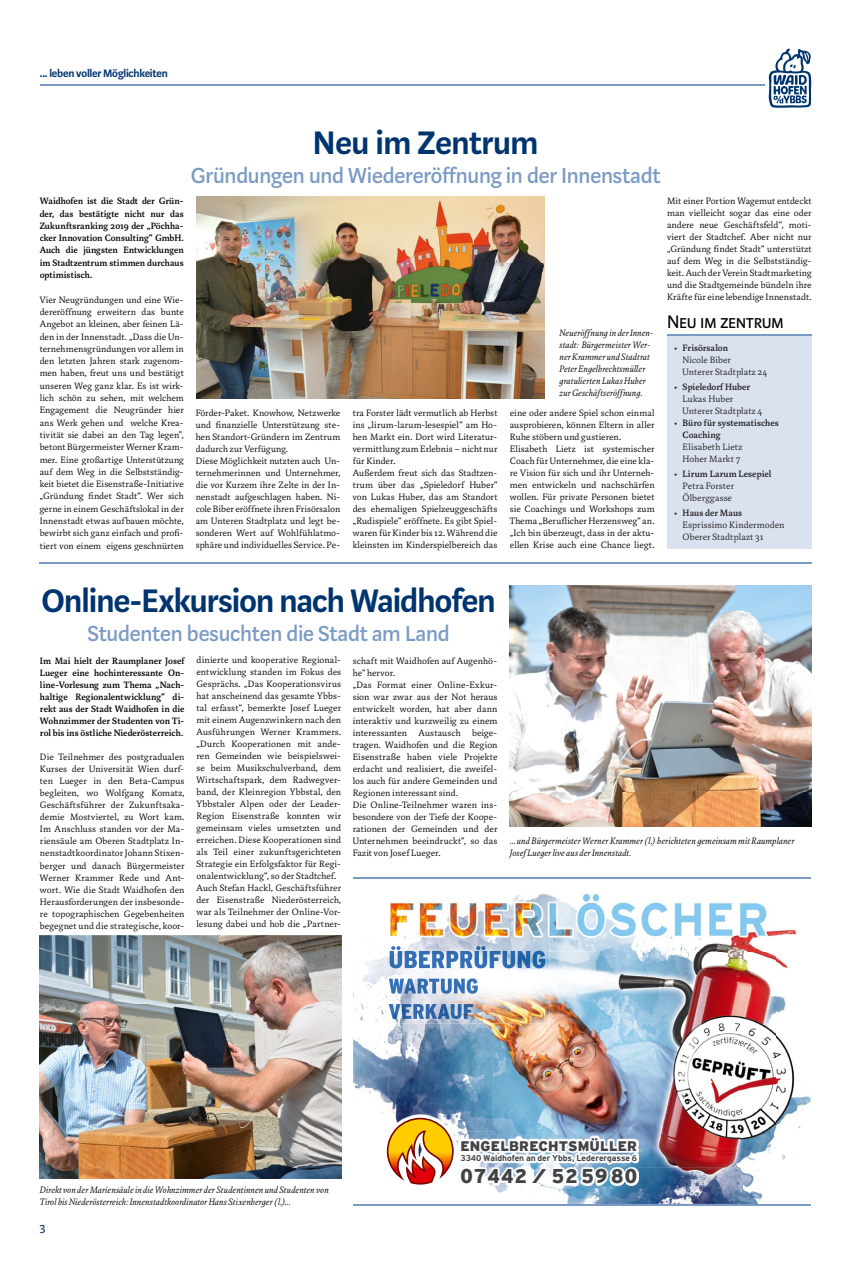
<style>
.page{position:relative;width:851px;height:1276px;background:#fff}
.page>*{position:absolute;margin:0;border:0;box-sizing:border-box;transform-origin:0 0}
.t1{font:600 36px "Marat Sans";letter-spacing:-.02em;color:#00346f}
.t2{font:500 24px "Marat Sans";letter-spacing:-.01em;color:#7b9bc4}
.t3{font:20px "Marat Sans Regular Small Caps";letter-spacing:-.015em;color:#000}
.t4{font:900 19.9px "Interstate Mono";letter-spacing:.06em;color:#424346}
.t5{font:14px "Marat Sans";color:#00346f}
.t6{font:900 13.9px "Interstate Mono";letter-spacing:.015em;color:#424346}
.t7{font:600 12px "Marat Sans";letter-spacing:-.015em;color:#00346f}
.t8{font:300 10px/12px "Marat";letter-spacing:.01em;color:#000}
.t9{font:500 10px/12.3px "Marat";letter-spacing:.005em;color:#000;text-align:justify}
.t10{font:italic 300 10px/12px "Marat";letter-spacing:.01em;color:#000}
.t11{font:300 10px/12px "Marat";letter-spacing:.01em;color:#231f20}
.t12{font:500 10px/12px "Marat";letter-spacing:.01em;color:#231f20}
.t13{font:700 8.5px "Interstate Mono";color:#424346}
</style>
<div class="page">
<hr style="left:40px;top:85px;width:724px;height:1px;background:#7b9bc4">
<svg style="left:768px;top:49px;width:43px;height:59px"></svg>
<img style="left:353px;top:953px;width:35px;height:160px">
<img style="left:775px;top:929px;width:35px;height:231px">
<img style="left:529px;top:951px;width:211px;height:107px">
<img style="left:740px;top:951px;width:35px;height:253px">
<img style="left:388px;top:1023px;width:105px;height:108px">
<img style="left:493px;top:1023px;width:36px;height:170px">
<img style="left:529px;top:1058px;width:105px;height:78px">
<img style="left:634px;top:1058px;width:106px;height:109px">
<img style="left:457px;top:1131px;width:37px;height:62px">
<img style="left:540px;top:1167px;width:200px;height:37px">
<img style="left:458px;top:1136px;width:180px;height:49px">
<img style="left:387px;top:892px;width:389px;height:59px">
<img style="left:384px;top:942px;width:165px;height:81px">
<img style="left:389px;top:951px;width:156px;height:17px">
<img style="left:389px;top:946px;width:156px;height:5px">
<img style="left:389px;top:978px;width:88px;height:15px">
<img style="left:388px;top:1004px;width:85px;height:15px">
<img style="left:386px;top:1114px;width:71px;height:71px">
<svg style="left:387px;top:1117px;width:66px;height:67px"></svg>
<hr style="left:353px;top:877px;width:458px;height:1px;background:#7b9bc4">
<hr style="left:353px;top:1204px;width:458px;height:1px;background:#7b9bc4">
<img style="left:196px;top:197px;width:348px;height:201px">
<hr style="left:39px;top:563px;width:772px;height:1px;background:#7b9bc4">
<img style="left:510px;top:585px;width:301px;height:241px">
<img style="left:40px;top:935px;width:301px;height:243px">
<div style="left:667px;top:336px;width:144px;height:212px;background:#dae1ef"></div>
<hr style="left:667px;top:334px;width:144px;height:1px;background:#7b9bc4">
<p class="t7" style="left:40px;top:66px;width:130px">... leben voller Möglichkeiten</p>
<h1 class="t1" style="left:313px;top:124px;width:227px">Neu im Zentrum</h1>
<h2 class="t2" style="left:191px;top:163px;width:471px">Gründungen und Wiedereröffnung in der Innenstadt</h2>
<p class="t9" style="left:40px;top:195px;width:145px">Waidhofen ist die Stadt der Grün&shy;der, das bestätigte nicht nur das Zukunftsranking 2019 der „Pöchha&shy;cker Innovation Consulting“ GmbH.<br>Auch die jüngsten Entwicklungen im Stadtzentrum stimmen durchaus optimistisch.</p>
<p class="t8" style="left:40px;top:293px;width:145px;line-height:12.3px;text-align:justify">Vier Neugründungen und eine Wie&shy;dereröffnung erweitern das bunte Angebot an kleinen, aber feinen Lä&shy;den in der Innenstadt. „Dass die Un&shy;ternehmensgründungen vor allem in den letzten Jahren stark zugenom&shy;men haben, freut uns und bestätigt unseren Weg ganz klar. Es ist wirk&shy;lich schön zu sehen, mit welchem Engagement die Neugründer hier ans Werk gehen und welche Krea&shy;tivität sie dabei an den Tag legen", betont Bürgermeister Werner Kram&shy;mer. Eine großartige Unterstützung auf dem Weg in die Selbstständig&shy;keit bietet die Eisenstraße-Initiative „Gründung findet Stadt“. Wer sich gerne in einem Geschäftslokal in der Innenstadt etwas aufbauen möchte, bewirbt sich ganz einfach und profi&shy;tiert von einem eigens geschnürten</p>
<p class="t10" style="left:559px;top:327px;width:95px">Neueröffnung in der Innen&shy;stadt: Bürgermeister Wer&shy;ner Krammer und Stadtrat<br>Peter Engelbrechtsmüller gratulierten Lukas Huber zur Geschäftseröffnung.</p>
<p class="t8" style="left:196px;top:407px;width:146px">Förder-Paket. Knowhow, Netzwerke und finanzielle Unterstützung ste&shy;hen Standort-Gründern im Zentrum dadurch zur Verfügung.<br>Diese Möglichkeit nutzten auch Un&shy;ternehmerinnen und Unternehmer, die vor Kurzem ihre Zelte in der In&shy;nenstadt aufgeschlagen haben. Ni&shy;cole Biber eröffnete ihren Frisörsalon am Unteren Stadtplatz und legt be&shy;sonderen Wert auf Wohlfühlatmo&shy;sphäre und individuelles Service. Pe-</p>
<p class="t8" style="left:352px;top:407px;width:146px">tra Forster lädt vermutlich ab Herbst ins „lirum-larum-lesespiel“ am Ho&shy;hen Markt ein. Dort wird Literatur&shy;vermittlung zum Erlebnis – nicht nur für Kinder.<br>Außerdem freut sich das Stadtzen&shy;trum über das „Spieledorf Huber“ von Lukas Huber, das am Standort des ehemaligen Spielzeuggeschäfts „Rudispiele“ eröffnete. Es gibt Spiel&shy;waren für Kinder bis 12. Während die kleinsten im Kinderspielbereich das</p>
<p class="t8" style="left:509px;top:407px;width:146px">eine oder andere Spiel schon einmal ausprobieren, können Eltern in aller Ruhe stöbern und gustieren.<br>Elisabeth Lietz ist systemischer Coach für Unternehmer, die eine kla&shy;re Vision für sich und ihr Unterneh&shy;men entwickeln und nachschärfen wollen. Für private Personen bietet sie Coachings und Workshops zum Thema „Beruflicher Herzensweg“ an. „Ich bin überzeugt, dass in der aktu&shy;ellen Krise auch eine Chance liegt.</p>
<p class="t8" style="left:667px;top:195px;width:146px;text-align:justify">Mit einer Portion Wagemut entdeckt man vielleicht sogar das eine oder andere neue Geschäftsfeld“, moti&shy;viert der Stadtchef. Aber nicht nur „Gründung findet Stadt“ unterstützt auf dem Weg in die Selbstständig&shy;keit. Auch der Verein Stadtmarketing und die Stadtgemeinde bündeln ihre Kräfte für eine lebendige Innenstadt.</p>
<h3 class="t3" style="left:667px;top:311px;width:118px">Neu im zentrum</h3>
<p class="t12" style="left:674px;top:342px;width:55px">• Frisörsalon</p>
<p class="t11" style="left:682px;top:354px;width:86px">Nicole Biber<br>Unterer Stadtplatz 24</p>
<p class="t12" style="left:674px;top:380px;width:77px">• Spieledorf Huber</p>
<p class="t11" style="left:682px;top:392px;width:81px">Lukas Huber<br>Unterer Stadtplatz 4</p>
<p class="t12" style="left:682px;top:417px;width:97px;text-indent:-8px">• Büro für systematisches<br>Coaching</p>
<p class="t11" style="left:682px;top:441px;width:61px">Elisabeth Lietz<br>Hoher Markt 7</p>
<p class="t12" style="left:674px;top:468px;width:99px">• Lirum Larum Lesepiel</p>
<p class="t11" style="left:682px;top:480px;width:53px">Petra Forster<br>Ölberggasse</p>
<p class="t12" style="left:674px;top:507px;width:70px">• Haus der Maus</p>
<p class="t11" style="left:682px;top:519px;width:103px">Esprissimo Kindermoden<br>Oberer Stadtplazt 31</p>
<h1 class="t1" style="left:41px;top:581px;width:456px">Online-Exkursion nach Waidhofen</h1>
<h2 class="t2" style="left:87px;top:620px;width:364px">Studenten besuchten die Stadt am Land</h2>
<p class="t9" style="left:40px;top:655px;width:146px;line-height:12px">Im Mai hielt der Raumplaner Josef Lueger eine hochinteressante On&shy;line-Vorlesung zum Thema „Nach&shy;haltige Regionalentwicklung“ di&shy;rekt aus der Stadt Waidhofen in die Wohnzimmer der Studenten von Ti&shy;rol bis ins östliche Niederösterreich.</p>
<p class="t8" style="left:40px;top:751px;width:146px;text-align:justify">Die Teilnehmer des postgradualen Kurses der Universität Wien durf&shy;ten Lueger in den Beta-Campus begleiten, wo Wolfgang Komatz, Geschäftsführer der Zukunftsaka&shy;demie Mostviertel, zu Wort kam.<br>Im Anschluss standen vor der Ma&shy;riensäule am Oberen Stadtplatz In&shy;nenstadtkoordinator Johann Stixen&shy;berger und danach Bürgermeister Werner Krammer Rede und Ant&shy;wort. Wie die Stadt Waidhofen den Herausforderungen der insbesonde&shy;re topographischen Gegebenheiten begegnet und die strategische, koor-</p>
<p class="t8" style="left:196px;top:654px;width:146px">dinierte und kooperative Regional&shy;entwicklung standen im Fokus des Gesprächs. „Das Kooperationsvirus hat anscheinend das gesamte Ybbs&shy;tal erfasst“, bemerkte Josef Lueger mit einem Augenzwinkern nach den Ausführungen Werner Krammers. „Durch Kooperationen mit ande&shy;ren Gemeinden wie beispielswei&shy;se beim Musikschulverband, dem Wirtschaftspark, dem Radwegver&shy;band, der Kleinregion Ybbstal, den Ybbstaler Alpen oder der Leader-Region Eisenstraße konnten wir gemeinsam vieles umsetzten und erreichen. Diese Kooperationen sind als Teil einer zukunftsgerichteten Strategie ein Erfolgsfaktor für Regi&shy;onalentwicklung“, so der Stadtchef.<br>Auch Stefan Hackl, Geschäftsführer der Eisenstraße Niederösterreich, war als Teilnehmer der Online-Vor&shy;lesung dabei und hob die „Partner-</p>
<p class="t8" style="left:352px;top:655px;width:146px">schaft mit Waidhofen auf Augenhö&shy;he“ hervor.<br>„Das Format einer Online-Exkur&shy;sion war zwar aus der Not heraus entwickelt worden, hat aber dann interaktiv und kurzweilig zu einem interessanten Austausch beige&shy;tragen. Waidhofen und die Region<br>Eisenstraße haben viele Projekte erdacht und realisiert, die zweifel&shy;los auch für andere Gemeinden und<br>Regionen interessant sind.<br>Die Online-Teilnehmer waren ins&shy;besondere von der Tiefe der Koope&shy;rationen der Gemeinden und der<br>Unternehmen beeindruckt“, so das<br>Fazit von Josef Lueger.</p>
<p class="t10" style="left:510px;top:834px;width:286px">... und Bürgermeister Werner Krammer (l.) berichteten gemeinsam mit Raumplaner<br>Josef Lueger live aus der Innenstadt.</p>
<p class="t10" style="left:40px;top:1183px;width:290px">Direkt von der Mariensäule in die Wohnzimmer der Studentinnen und Studenten von<br>Tirol bis Niederösterreich: Innenstadtkoordinator Hans Stixenberger (l.)...</p>
<h3 class="t5" style="left:40px;top:1221px;width:7px">3</h3>
<h3 class="t6" style="left:460px;top:1138px;width:178px">ENGELBRECHTSMÜLLER</h3>
<p class="t13" style="left:460px;top:1153px;width:178px">3340 Waidhofen an der Ybbs, Lederergasse 6</p>
<h3 class="t4" style="left:460px;top:1164px;width:178px">07442 / 52 59 80</h3>
</div>
